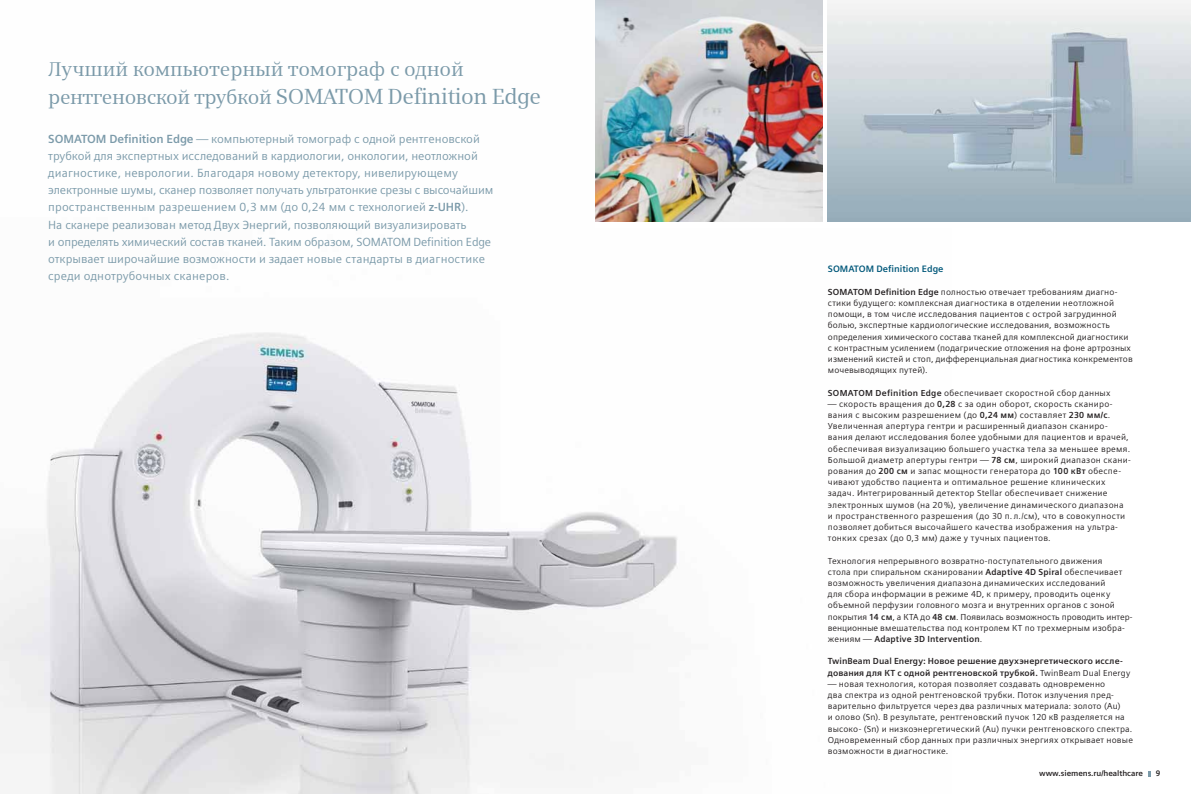
<style>
.page{position:relative;width:1191px;height:794px;background:#fff}
.page>*{position:absolute;margin:0;border:0;box-sizing:border-box;transform-origin:0 0}
.t1{font:22px "Siemens Serif";letter-spacing:-.02em;color:#7b9aa9}
.t2{font:20px "Siemens Serif";letter-spacing:-.01em;color:#7b9aa9}
.t3{font:11.8px/17px "Siemens Sans";letter-spacing:-.005em;color:#7b9aa9}
.t4{font:700 9.3px "Siemens Sans";color:#005779}
.t5{font:700 8.8px/11.2px "Siemens Sans";letter-spacing:.01em;color:#231f20}
.t6{font:8.7px/11.2px "Siemens Sans";letter-spacing:.02em;color:#231f20}
.t7{font:700 8px "Siemens Sans";letter-spacing:-.005em;color:#231f20}
.s1{font-size:20px}
.s2{font-weight:700}
.s3{font-weight:700;font-size:8.8px}
.s4{font-weight:400;font-size:8.7px}
</style>
<div class="page">
<img style="left:0;top:332px;width:678px;height:462px">
<img style="left:828px;top:3px;width:363px;height:219px">
<img style="left:595px;top:0;width:227px;height:222px">
<svg style="left:1148px;top:771px;width:3px;height:5px"></svg>
<h2 class="t2" style="left:48px;top:58px;width:417px">Лучший компьютерный томограф с одной</h2>
<h1 class="t1" style="left:48px;top:84px;width:494px"><span class="s1">рентгеновской трубкой</span> SOMATOM Definition Edge</h1>
<p class="t3" style="left:48px;top:131px;width:447px"><span class="s2">SOMATOM Definition Edge</span> — компьютерный томограф с одной рентгеновской трубкой для экспертных исследований в кардиологии, онкологии, неотложной диагностике, неврологии. Благодаря новому детектору, нивелирующему электронные шумы, сканер позволяет получать ультратонкие срезы с высочайшим пространственным разрешением 0,3 мм (до 0,24 мм с технологией <span class="s2">z-UHR</span>).<br>На сканере реализован метод Двух Энергий, позволяющий визуализировать<br>и определять химический состав тканей. Таким образом, SOMATOM Definition Edge открывает широчайшие возможности и задает новые стандарты в диагностике среди однотрубочных сканеров.</p>
<p class="t4" style="left:828px;top:264px;width:117px">SOMATOM Definition Edge</p>
<p class="t6" style="left:828px;top:286px;width:306px"><span class="s3">SOMATOM Definition Edge</span> полностью отвечает требованиям диагно‑ стики будущего: комплексная диагностика в отделении неотложной помощи, в том числе исследования пациентов с острой загрудинной болью, экспертные кардиологические исследования, возможность определения химического состава тканей для комплексной диагностики с контрастным усилением (подагрические отложения на фоне артрозных изменений кистей и стоп, дифференциальная диагностика конкрементов мочевыводящих путей).</p>
<p class="t6" style="left:828px;top:387px;width:284px"><span class="s2">SOMATOM Definition Edge</span> обеспечивает скоростной сбор данных</p>
<p class="t6" style="left:828px;top:398px;width:304px">— скорость вращения до <span class="s3">0,28</span> с за один оборот, скорость сканиро‑ вания с высоким разрешением (до <span class="s3">0,24 мм</span>) составляет <span class="s3">230 мм/с</span>.<br>Увеличенная апертура гентри и расширенный диапазон сканиро‑ вания делают исследования более удобными для пациентов и врачей, обеспечивая визуализацию большего участка тела за меньшее время.<br>Большой диаметр апертуры гентри — <span class="s3">78 см</span>, широкий диапазон скани‑ рования до <span class="s3">200 см</span> и запас мощности генератора до <span class="s3">100 кВт</span> обеспе‑ чивают удобство пациента и оптимальное решение клинических задач. Интегрированный детектор Stellar обеспечивает снижение электронных шумов (на 20 %), увеличение динамического диапазона и пространственного разрешения (до 30 п. л./см), что в совокупности позволяет добиться высочайшего качества изображения на ультра‑ тонких срезах (до 0,3 мм) даже у тучных пациентов.</p>
<p class="t6" style="left:828px;top:555px;width:306px">Технология непрерывного возвратно-поступательного движения<br>стола при спиральном сканировании <span class="s3">Adaptive 4D Spiral</span> обеспечивает возможность увеличения диапазона динамических исследований<br>для сбора информации в режиме 4D, к примеру, проводить оценку объемной перфузии головного мозга и внутренних органов с зоной покрытия <span class="s3">14 см</span>, а КТА до <span class="s3">48 см</span>. Появилась возможность проводить интер‑ венционные вмешательства под контролем КТ по трехмерным изобра‑</p>
<p class="t5" style="left:828px;top:633px;width:156px"><span class="s4">жениям —</span> Adaptive 3D Intervention<span class="s4">.</span></p>
<p class="t5" style="left:828px;top:656px;width:304px">TwinBeam Dual Energy: Новое решение двухэнергетического иссле&shy;дования для КТ с одной рентгеновской трубкой. <span class="s4">TwinBeam Dual Energy</span></p>
<p class="t6" style="left:828px;top:678px;width:307px">— новая технология, которая позволяет создавать одновременно<br>два спектра из одной рентгеновской трубки. Поток излучения пред‑ варительно фильтруется через два различных материала: золото (Au)<br>и олово (Sn). В результате, рентгеновский пучок 120 кВ разделяется на высоко- (Sn) и низкоэнергетический (Au) пучки рентгеновского спектра.<br>Одновременный сбор данных при различных энергиях открывает новые возможности в диагностике.</p>
<p class="t7" style="left:1039px;top:769px;width:105px">www.siemens.ru/healthcare</p>
<p class="t7" style="left:1155px;top:769px;width:6px">9</p>
</div>
